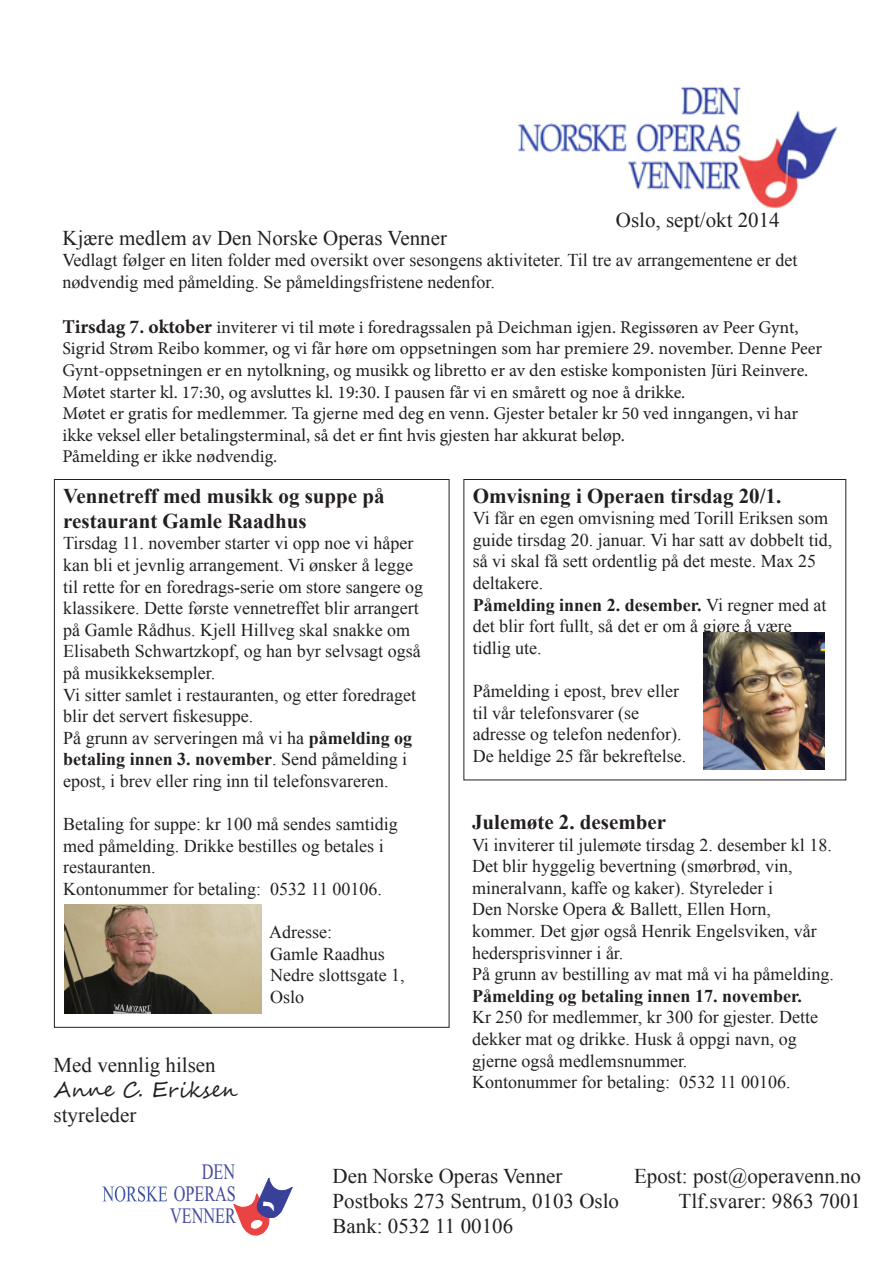
<style>
.page{position:relative;width:893px;height:1263px;background:#fff}
.page>*{position:absolute;margin:0;border:0;box-sizing:border-box;transform-origin:0 0}
.t1{font:26.7px/22.2px "Shonar Bangla";color:#454ca0;text-align:justify;scale:.74 1}
.t2{font:21px "Times New Roman";color:#231f20}
.t3{font:700 21px "Times New Roman";color:#231f20}
.t4{font:21px "Segoe Script";color:#231f20}
.t5{font:18px/21.6px "Times New Roman";color:#231f20}
.t6{font:18px/21.6px "Minion Pro";color:#231f20}
.s1{font-weight:700;font-size:19.5px}
.s2{font-weight:700}
</style>
<div class="page">
<img style="left:518px;top:86px;width:320px;height:123px">
<img style="left:704px;top:633px;width:121px;height:136px">
<img style="left:64px;top:905px;width:198px;height:109px">
<svg style="left:233px;top:1177px;width:60px;height:58px"></svg>
<svg style="left:102px;top:1186px;width:65px;height:16px"></svg>
<p class="t2" style="left:616px;top:205px;width:165px">Oslo, sept/okt 2014</p>
<p class="t2" style="left:63px;top:223px;width:386px">Kjære medlem av Den Norske Operas Venner</p>
<p class="t5" style="left:63px;top:249px;width:736px">Vedlagt følger en liten folder med oversikt over sesongens aktiviteter. Til tre av arrangementene er det nødvendig med påmelding. Se påmeldingsfristene nedenfor.</p>
<p class="t6" style="left:63px;top:316px;width:761px"><span class="s1">Tirsdag 7. oktober</span> inviterer vi til møte i foredragssalen på Deichman igjen. Regissøren av Peer Gynt,<br>Sigrid Strøm Reibo kommer, og vi får høre om oppsetningen som har premiere 29. november. Denne Peer<br>Gynt-oppsetningen er en nytolkning, og musikk og libretto er av den estiske komponisten Jüri Reinvere.</p>
<p class="t6" style="left:63px;top:381px;width:624px">Møtet starter kl. 17:30, og avsluttes kl. 19:30. I pausen får vi en smårett og noe å drikke.</p>
<p class="t6" style="left:63px;top:403px;width:737px">Møtet er gratis for medlemmer. Ta gjerne med deg en venn. Gjester betaler kr 50 ved inngangen, vi har ikke veksel eller betalingsterminal, så det er fint hvis gjesten har akkurat beløp.</p>
<p class="t6" style="left:63px;top:446px;width:216px">Påmelding er ikke nødvendig.</p>
<p class="t3" style="left:63px;top:480px;width:323px">Vennetreff med musikk og suppe på</p>
<p class="t3" style="left:63px;top:506px;width:245px">restaurant Gamle Raadhus</p>
<p class="t5" style="left:63px;top:532px;width:361px">Tirsdag 11. november starter vi opp noe vi håper kan bli et jevnlig arrangement. Vi ønsker å legge til rette for en foredrags-serie om store sangere og klassikere. Dette første vennetreffet blir arrangert på Gamle Rådhus. Kjell Hillveg skal snakke om Elisabeth Schwartzkopf, og han byr selvsagt også på musikkeksempler.</p>
<p class="t5" style="left:63px;top:683px;width:354px">Vi sitter samlet i restauranten, og etter foredraget blir det servert fiskesuppe.</p>
<p class="t5" style="left:63px;top:726px;width:350px">På grunn av serveringen må vi ha <span class="s2">påmelding og betaling innen 3. november</span>. Send påmelding i epost, i brev eller ring inn til telefonsvareren.</p>
<p class="t5" style="left:63px;top:813px;width:336px">Betaling for suppe: kr 100 må sendes samtidig med påmelding. Drikke bestilles og betales i restauranten.</p>
<p class="t5" style="left:63px;top:878px;width:320px">Kontonummer for betaling: 0532 11 00106.</p>
<p class="t5" style="left:269px;top:921px;width:64px">Adresse:</p>
<p class="t5" style="left:270px;top:942px;width:136px">Gamle Raadhus<br>Nedre slottsgate 1,</p>
<p class="t5" style="left:270px;top:986px;width:36px">Oslo</p>
<p class="t3" style="left:473px;top:480px;width:310px">Omvisning i Operaen tirsdag 20/1.</p>
<p class="t5" style="left:473px;top:507px;width:361px">Vi får en egen omvisning med Torill Eriksen som guide tirsdag 20. januar. Vi har satt av dobbelt tid, så vi skal få sett ordentlig på det meste. Max 25 deltakere.<br><span class="s2">Påmelding innen 2. desember.</span> Vi regner med at det blir fort fullt, så det er om å gjøre å være</p>
<p class="t5" style="left:473px;top:636px;width:71px">tidlig ute.</p>
<p class="t5" style="left:473px;top:680px;width:208px">Påmelding i epost, brev eller</p>
<p class="t5" style="left:473px;top:701px;width:168px">til vår telefonsvarer (se</p>
<p class="t5" style="left:473px;top:723px;width:210px">adresse og telefon nedenfor).</p>
<p class="t5" style="left:473px;top:744px;width:215px">De heldige 25 får bekreftelse.</p>
<p class="t3" style="left:472px;top:807px;width:196px">Julemøte 2. desember</p>
<p class="t5" style="left:472px;top:833px;width:361px">Vi inviterer til julemøte tirsdag 2. desember kl 18.</p>
<p class="t5" style="left:472px;top:855px;width:346px">Det blir hyggelig bevertning (smørbrød, vin, mineralvann, kaffe og kaker). Styreleder i<br>Den Norske Opera &amp; Ballett, Ellen Horn, kommer. Det gjør også Henrik Engelsviken, vår hedersprisvinner i år.</p>
<p class="t5" style="left:472px;top:963px;width:363px">På grunn av bestilling av mat må vi ha påmelding.</p>
<p class="t5" style="left:472px;top:984px;width:348px"><span class="s2">Påmelding og betaling innen 17. november.<br></span>Kr 250 for medlemmer, kr 300 for gjester. Dette dekker mat og drikke. Husk å oppgi navn, og gjerne også medlemsnummer.<br>Kontonummer for betaling: 0532 11 00106.</p>
<p class="t2" style="left:54px;top:1050px;width:164px">Med vennlig hilsen</p>
<p class="t4" style="left:54px;top:1073px;width:186px">Anne C. Eriksen</p>
<p class="t2" style="left:54px;top:1100px;width:84px">styreleder</p>
<p class="t1" style="left:170px;top:1163px;width:91px;text-indent:32px">DEN OPERAS VENNER</p>
<p class="t2" style="left:634px;top:1161px;width:228px">Epost: post@operavenn.no</p>
<p class="t2" style="left:333px;top:1161px;width:231px">Den Norske Operas Venner</p>
<p class="t2" style="left:333px;top:1186px;width:288px">Postboks 273 Sentrum, 0103 Oslo</p>
<p class="t2" style="left:333px;top:1211px;width:182px">Bank: 0532 11 00106</p>
<p class="t2" style="left:678px;top:1186px;width:184px">Tlf.svarer: 9863 7001</p>
</div>
